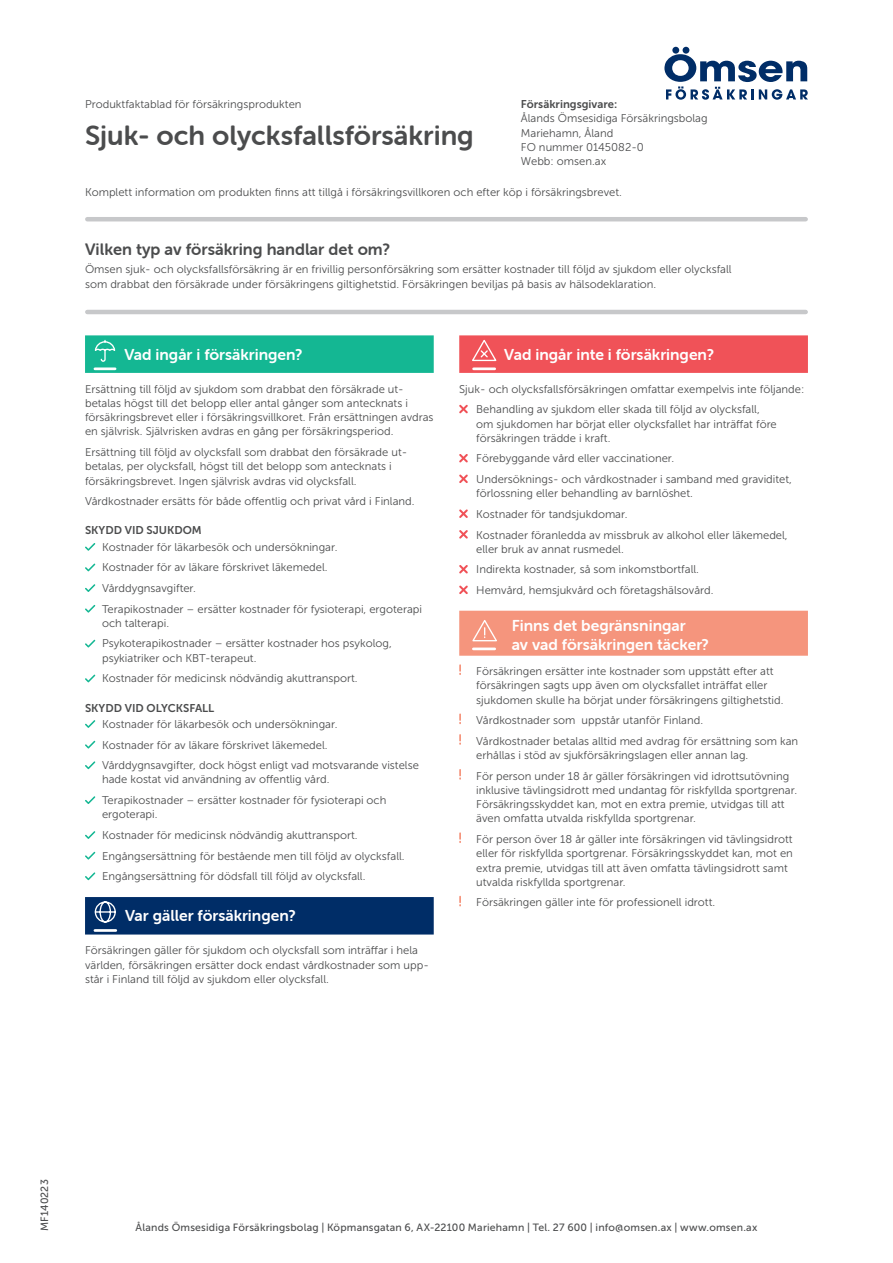
<style>
.page{position:relative;width:893px;height:1263px;background:#fff}
.page>*{position:absolute;margin:0;border:0;box-sizing:border-box;transform-origin:0 0}
._1__Rub__Försäkringe{font:27.75px "Museo Sans Rounded 700";color:#4b4c4d}
._2__Rub_ingress{font:16.5px "Museo Sans Rounded 700";color:#4b4c4d}
.A__Orange__Begränsni{font:15.75px/19.5px "Museo Sans Rounded 700";color:#fff}
.A__Röd__Vad__ingår_i{font:15.75px "Museo Sans Rounded 700";color:#fff}
.A__Grön_1__Vad_ingår{font:15.75px "Museo Sans Rounded 700";color:#fff}
.A__Blå_1__Var{font:15.75px "Museo Sans Rounded 700";color:#fff}
.Bröd_uppräkning{font:11.25px/14.2px "Museo Sans 300";color:#4b4c4d}
.brödtext{font:11.25px/14.2px "Museo Sans 300";color:#4b4c4d}
.Dårad{font:11.25px "Museo Sans 300";color:#4b4c4d}
._3__Mell_VERS{font:11.25px "Museo Sans 700";color:#4b4c4d}
.Titel{font:10.5px "Museo Sans 500";letter-spacing:.02em;color:#4b4c4d}
.s1{font-family:"Museo Sans 700"}
</style>
<div class="page">
<div style="left:85px;top:335px;width:349px;height:38px;background:#14b793"></div>
<div style="left:85px;top:897px;width:349px;height:37px;background:#002d67"></div>
<hr style="left:95px;top:367px;width:20px;height:3px;background:#fff">
<svg style="left:94px;top:339px;width:22px;height:23px"></svg>
<div style="left:672px;top:47px;width:7px;height:7px;background:#002d67;border-radius:50%"></div>
<div style="left:683px;top:47px;width:6px;height:7px;background:#002d67;border-radius:50%"></div>
<svg style="left:664px;top:54px;width:144px;height:46px"></svg>
<svg style="left:85px;top:543px;width:10px;height:8px"></svg>
<svg style="left:85px;top:564px;width:10px;height:7px"></svg>
<svg style="left:85px;top:584px;width:10px;height:8px"></svg>
<svg style="left:85px;top:605px;width:10px;height:8px"></svg>
<svg style="left:85px;top:640px;width:10px;height:7px"></svg>
<svg style="left:85px;top:675px;width:10px;height:7px"></svg>
<svg style="left:85px;top:720px;width:10px;height:8px"></svg>
<svg style="left:85px;top:741px;width:10px;height:7px"></svg>
<svg style="left:85px;top:761px;width:10px;height:8px"></svg>
<svg style="left:85px;top:796px;width:10px;height:8px"></svg>
<svg style="left:85px;top:831px;width:10px;height:8px"></svg>
<svg style="left:85px;top:852px;width:10px;height:7px"></svg>
<svg style="left:85px;top:872px;width:10px;height:8px"></svg>
<hr style="left:95px;top:929px;width:21px;height:3px;background:#fff">
<svg style="left:94px;top:901px;width:22px;height:22px"></svg>
<div style="left:459px;top:335px;width:349px;height:38px;background:#f05258"></div>
<div style="left:459px;top:611px;width:349px;height:45px;background:#f5957d"></div>
<hr style="left:474px;top:367px;width:21px;height:3px;background:#fff">
<svg style="left:472px;top:339px;width:25px;height:23px"></svg>
<svg style="left:459px;top:405px;width:9px;height:8px"></svg>
<svg style="left:459px;top:454px;width:9px;height:8px"></svg>
<svg style="left:459px;top:474px;width:9px;height:9px"></svg>
<svg style="left:459px;top:509px;width:9px;height:9px"></svg>
<svg style="left:459px;top:530px;width:9px;height:9px"></svg>
<svg style="left:459px;top:565px;width:9px;height:9px"></svg>
<svg style="left:459px;top:585px;width:9px;height:9px"></svg>
<hr style="left:473px;top:647px;width:22px;height:3px;background:#fff">
<svg style="left:472px;top:620px;width:25px;height:22px"></svg>
<svg style="left:459px;top:664px;width:2px;height:11px"></svg>
<svg style="left:459px;top:713px;width:2px;height:11px"></svg>
<svg style="left:459px;top:734px;width:2px;height:11px"></svg>
<svg style="left:459px;top:769px;width:2px;height:11px"></svg>
<svg style="left:459px;top:832px;width:2px;height:11px"></svg>
<svg style="left:459px;top:896px;width:2px;height:10px"></svg>
<hr style="left:87px;top:217px;width:719px;height:4px;background:#c7c8ca">
<hr style="left:87px;top:310px;width:719px;height:4px;background:#c7c8ca">
<p class="brödtext" style="left:521px;top:97px;width:188px"><span class="s1">Försäkringsgivare:<br></span>Ålands Ömsesidiga Försäkringsbolag<br>Mariehamn, Åland<br>FO nummer 0145082- 0<br>Webb: omsen.ax</p>
<p class="brödtext" style="left:85px;top:185px;width:538px">Komplett information om produkten finns att tillgå i försäkringsvillkoren och efter köp i försäkringsbrevet.</p>
<p class="Dårad" style="left:85px;top:98px;width:218px">Produktfaktablad för försäkringsprodukten</p>
<p class="_1__Rub__Försäkringe" style="left:85px;top:120px;width:390px">Sjuk- och olycksfallsförsäkring</p>
<p class="_2__Rub_ingress" style="left:85px;top:240px;width:307px">Vilken typ av försäkring handlar det om?</p>
<p class="brödtext" style="left:85px;top:262px;width:648px">Ömsen sjuk- och olycksfallsförsäkring är en frivillig personförsäkring som ersätter kostnader till följd av sjukdom eller olycksfall som drabbat den försäkrade under försäkringens giltighetstid. Försäkringen beviljas på basis av hälsodeklaration.</p>
<h2 class="A__Grön_1__Vad_ingår" style="left:124px;top:345px;width:180px">Vad ingår i försäkringen?</h2>
<p class="brödtext" style="left:85px;top:382px;width:350px">Ersättning till följd av sjukdom som drabbat den försäkrade ut&shy;betalas högst till det belopp eller antal gånger som antecknats i försäkringsbrevet eller i försäkringsvillkoret. Från ersättningen avdras en självrisk. Självrisken avdras en gång per försäkringsperiod.</p>
<p class="brödtext" style="left:85px;top:445px;width:324px">Ersättning till följd av olycksfall som drabbat den försäkrade ut&shy;betalas, per olycksfall, högst till det belopp som antecknats i försäkringsbrevet. Ingen självrisk avdras vid olycksfall.</p>
<p class="brödtext" style="left:85px;top:494px;width:331px">Vårdkostnader ersätts för både offentlig och privat vård i Finland.</p>
<p class="_3__Mell_VERS" style="left:85px;top:524px;width:118px">SKYDD VID SJUKDOM</p>
<p class="Bröd_uppräkning" style="left:102px;top:540px;width:237px">Kostnader för läkarbesök och undersökningar.</p>
<p class="Bröd_uppräkning" style="left:102px;top:560px;width:227px">Kostnader för av läkare förskrivet läkemedel.</p>
<p class="Bröd_uppräkning" style="left:102px;top:581px;width:95px">Vårddygnsavgifter.</p>
<p class="Bröd_uppräkning" style="left:102px;top:602px;width:322px">Terapikostnader – ersätter kostnader för fysioterapi, ergoterapi och talterapi.</p>
<p class="Bröd_uppräkning" style="left:102px;top:637px;width:291px">Psykoterapikostnader – ersätter kostnader hos psykolog, psykiatriker och KBT- terapeut.</p>
<p class="Bröd_uppräkning" style="left:102px;top:671px;width:257px">Kostnader för medicinsk nödvändig akuttransport.</p>
<p class="_3__Mell_VERS" style="left:85px;top:701px;width:131px">SKYDD VID OLYCKSFALL</p>
<p class="Bröd_uppräkning" style="left:102px;top:717px;width:237px">Kostnader för läkarbesök och undersökningar.</p>
<p class="Bröd_uppräkning" style="left:102px;top:738px;width:227px">Kostnader för av läkare förskrivet läkemedel.</p>
<p class="Bröd_uppräkning" style="left:102px;top:758px;width:318px">Vårddygnsavgifter, dock högst enligt vad motsvarande vistelse hade kostat vid användning av offentlig vård.</p>
<p class="Bröd_uppräkning" style="left:102px;top:793px;width:286px">Terapikostnader – ersätter kostnader för fysioterapi och ergoterapi.</p>
<p class="Bröd_uppräkning" style="left:102px;top:828px;width:257px">Kostnader för medicinsk nödvändig akuttransport.</p>
<p class="Bröd_uppräkning" style="left:102px;top:849px;width:304px">Engångsersättning för bestående men till följd av olycksfall.</p>
<p class="Bröd_uppräkning" style="left:102px;top:869px;width:265px">Engångsersättning för dödsfall till följd av olycksfall.</p>
<h2 class="A__Blå_1__Var" style="left:125px;top:907px;width:172px">Var gäller försäkringen?</h2>
<p class="brödtext" style="left:85px;top:943px;width:345px">Försäkringen gäller för sjukdom och olycksfall som inträffar i hela världen, försäkringen ersätter dock endast vårdkostnader som upp&shy;står i Finland till följd av sjukdom eller olycksfall.</p>
<h2 class="A__Röd__Vad__ingår_i" style="left:504px;top:345px;width:211px">Vad ingår inte i försäkringen?</h2>
<p class="Bröd_uppräkning" style="left:459px;top:382px;width:347px">Sjuk- och olycksfallsförsäkringen omfattar exempelvis inte följande:</p>
<p class="Bröd_uppräkning" style="left:476px;top:402px;width:302px">Behandling av sjukdom eller skada till följd av olycksfall, om sjukdomen har börjat eller olycksfallet har inträffat före försäkringen trädde i kraft.</p>
<p class="Bröd_uppräkning" style="left:476px;top:451px;width:200px">Förebyggande vård eller vaccinationer.</p>
<p class="Bröd_uppräkning" style="left:476px;top:472px;width:317px">Undersöknings- och vårdkostnader i samband med graviditet, förlossning eller behandling av barnlöshet.</p>
<p class="Bröd_uppräkning" style="left:476px;top:507px;width:153px">Kostnader för tandsjukdomar.</p>
<p class="Bröd_uppräkning" style="left:476px;top:528px;width:313px">Kostnader föranledda av missbruk av alkohol eller läkemedel, eller bruk av annat rusmedel.</p>
<p class="Bröd_uppräkning" style="left:476px;top:562px;width:224px">Indirekta kostnader, så som inkomstbortfall.</p>
<p class="Bröd_uppräkning" style="left:476px;top:583px;width:239px">Hemvård, hemsjukvård och företagshälsovård.</p>
<h2 class="A__Orange__Begränsni" style="left:512px;top:616px;width:199px">Finns det begränsningar<br>av vad försäkringen täcker?</h2>
<p class="Bröd_uppräkning" style="left:476px;top:664px;width:309px">Försäkringen ersätter inte kostnader som uppstått efter att försäkringen sagts upp även om olycksfallet inträffat eller sjukdomen skulle ha börjat under försäkringens giltighetstid.</p>
<p class="Bröd_uppräkning" style="left:476px;top:713px;width:228px">Vårdkostnader som uppstår utanför Finland.</p>
<p class="Bröd_uppräkning" style="left:476px;top:734px;width:324px">Vårdkostnader betalas alltid med avdrag för ersättning som kan erhållas i stöd av sjukförsäkringslagen eller annan lag.</p>
<p class="Bröd_uppräkning" style="left:476px;top:769px;width:322px">För person under 18 år gäller försäkringen vid idrottsutövning inklusive tävlingsidrott med undantag för riskfyllda sportgrenar.<br>Försäkringsskyddet kan, mot en extra premie, utvidgas till att även omfatta utvalda riskfyllda sportgrenar.</p>
<p class="Bröd_uppräkning" style="left:476px;top:832px;width:318px">För person över 18 år gäller inte försäkringen vid tävlingsidrott eller för riskfyllda sportgrenar. Försäkringsskyddet kan, mot en extra premie, utvidgas till att även omfatta tävlingsidrott samt utvalda riskfyllda sportgrenar.</p>
<p class="Bröd_uppräkning" style="left:476px;top:895px;width:240px">Försäkringen gäller inte för professionell idrott.</p>
<p class="Titel" style="left:39px;top:1231px;width:53px;rotate:-90deg">MF140223</p>
<p class="Titel" style="left:136px;top:1221px;width:623px">Ålands Ömsesidiga Försäkringsbolag | Köpmansgatan 6, AX-22100 Mariehamn | Tel. 27 600 | info@omsen.ax | www.omsen.ax</p>
</div>
